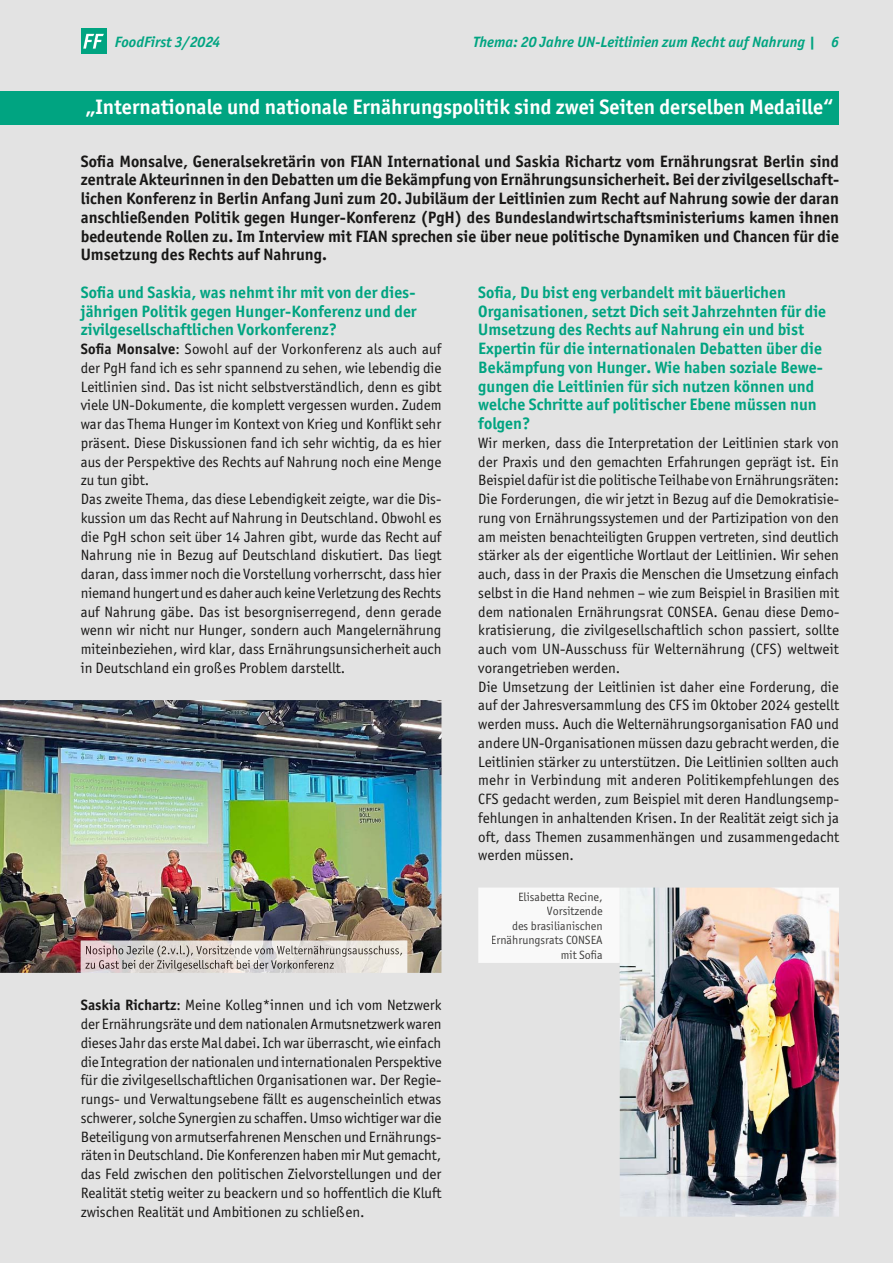
<style>
.page{position:relative;width:893px;height:1263px;background:#e3e3e3}
.page>*{position:absolute;margin:0;border:0;box-sizing:border-box;transform-origin:0 0}
.t1{font:700 21px "Officina Sans ITC";color:#fff}
.t2{font:700 16.5px/18.8px "Officina Sans ITC";color:#181716;text-align:justify}
.t3{font:700 16.5px/18.8px "Officina Sans ITC";color:#00a481;text-align:justify}
.t4{font:15px/18.8px "Officina Sans ITC Boo";color:#181716}
.t5{font:italic 700 15px "Officina Sans ITC";color:#00a481}
.t6{font:12px/14.4px "Officina Sans ITC Boo";color:#41403f;text-align:right}
.s1{font-family:"Officina Sans ITC";font-weight:700}
</style>
<div class="page">
<img style="left:620px;top:887px;width:219px;height:330px">
<img style="left:0;top:700px;width:441px;height:273px">
<div style="left:478px;top:888px;width:142px;height:75px;background:#f9f9f9"></div>
<div style="left:519px;top:892px;width:83px;height:10px;background:#f9f9f9"></div>
<div style="left:547px;top:907px;width:55px;height:9px;background:#f9f9f9"></div>
<div style="left:513px;top:921px;width:89px;height:9px;background:#f9f9f9"></div>
<div style="left:492px;top:935px;width:111px;height:12px;background:#f9f9f9"></div>
<div style="left:562px;top:950px;width:40px;height:9px;background:#f9f9f9"></div>
<img style="left:81px;top:941px;width:326px;height:32px">
<img style="left:86px;top:945px;width:316px;height:12px">
<img style="left:85px;top:959px;width:249px;height:13px">
<img style="left:85px;top:960px;width:249px;height:11px">
<div style="left:81px;top:28px;width:25px;height:26px;background:#00a481"></div>
<svg style="left:83px;top:34px;width:21px;height:15px"></svg>
<div style="left:0;top:91px;width:839px;height:34px;background:#00a481"></div>
<p class="t5" style="left:115px;top:33px;width:107px">FoodFirst 3/2024</p>
<p class="t5" style="left:473px;top:33px;width:367px">Thema: 20 Jahre UN-Leitlinien zum Recht auf Nahrung | 6</p>
<h1 class="t1" style="left:85px;top:94px;width:750px">„Internationale und nationale Ernährungspolitik sind zwei seiten derselben Medaille“</h1>
<p class="t2" style="left:81px;top:151px;width:760px">sofia Monsalve, generalsekretärin von FIAN International und saskia Richartz vom Ernährungsrat berlin sind zentrale Akteurinnen in den Debatten um die bekämpfung von Ernährungsunsicherheit. bei der zivilgesellschaft&shy;lichen Konferenz in berlin Anfang Juni zum 20. Jubiläum der Leitlinien zum Recht auf Nahrung sowie der daran anschließenden Politik gegen hunger-Konferenz (Pgh) des bundeslandwirtschaftsministeriums kamen ihnen bedeutende Rollen zu. Im Interview mit FIAN sprechen sie über neue politische Dynamiken und chancen für die umsetzung des Rechts auf Nahrung.</p>
<p class="t3" style="left:81px;top:283px;width:337px">sofia und saskia, was nehmt ihr mit von der dies&shy;jährigen Politik gegen hunger-Konferenz und der zivilgesellschaftlichen Vorkonferenz?</p>
<p class="t4" style="left:81px;top:339px;width:362px"><span class="s1">sofia Monsalve</span>: Sowohl auf der Vorkonferenz als auch auf der PgH fand ich es sehr spannend zu sehen, wie lebendig die Leitlinien sind. Das ist nicht selbstverständlich, denn es gibt viele UN-Dokumente, die komplett vergessen wurden. Zudem war das Thema Hunger im Kontext von Krieg und Konflikt sehr präsent. Diese Diskussionen fand ich sehr wichtig, da es hier aus der Perspektive des Rechts auf Nahrung noch eine Menge zu tun gibt.<br>Das zweite Thema, das diese Lebendigkeit zeigte, war die Dis&shy;kussion um das Recht auf Nahrung in Deutschland. Obwohl es die PgH schon seit über 14 Jahren gibt, wurde das Recht auf Nahrung nie in Bezug auf Deutschland diskutiert. Das liegt daran, dass immer noch die Vorstellung vorherrscht, dass hier niemand hungert und es daher auch keine Verletzung des Rechts auf Nahrung gäbe. Das ist besorgniserregend, denn gerade wenn wir nicht nur Hunger, sondern auch Mangelernährung miteinbeziehen, wird klar, dass Ernährungsunsicherheit auch in Deutschland ein großes Problem darstellt.</p>
<p class="t3" style="left:478px;top:283px;width:349px;text-align:left">sofia, Du bist eng verbandelt mit bäuerlichen Organisationen, setzt Dich seit Jahrzehnten für die umsetzung des Rechts auf Nahrung ein und bist Expertin für die internationalen Debatten über die bekämpfung von hunger. Wie haben soziale bewe&shy;gungen die Leitlinien für sich nutzen können und welche schritte auf politischer Ebene müssen nun folgen?</p>
<p class="t4" style="left:478px;top:433px;width:362px">Wir merken, dass die Interpretation der Leitlinien stark von der Praxis und den gemachten Erfahrungen geprägt ist. Ein Beispiel dafür ist die politische Teilhabe von Ernährungsräten:<br>Die Forderungen, die wir jetzt in Bezug auf die Demokratisie&shy;rung von Ernährungssystemen und der Partizipation von den am meisten benachteiligten Gruppen vertreten, sind deutlich stärker als der eigentliche Wortlaut der Leitlinien. Wir sehen auch, dass in der Praxis die Menschen die Umsetzung einfach selbst in die Hand nehmen – wie zum Beispiel in Brasilien mit dem nationalen Ernährungsrat CONSEA. Genau diese Demo&shy;kratisierung, die zivilgesellschaftlich schon passiert, sollte auch vom UN-Ausschuss für Welternährung (CFS) weltweit vorangetrieben werden.<br>Die Umsetzung der Leitlinien ist daher eine Forderung, die auf der Jahresversammlung des CFS im Oktober 2024 gestellt werden muss. Auch die Welternährungsorganisation FAO und andere UN-Organisationen müssen dazu gebracht werden, die Leitlinien stärker zu unterstützen. Die Leitlinien sollten auch mehr in Verbindung mit anderen Politikempfehlungen des CFS gedacht werden, zum Beispiel mit deren Handlungsemp&shy;fehlungen in anhaltenden Krisen. In der Realität zeigt sich ja oft, dass Themen zusammenhängen und zusammengedacht werden müssen.</p>
<p class="t4" style="left:81px;top:996px;width:362px;text-align:justify"><span class="s1">saskia Richartz</span>: Meine Kol le g*in nen und ich vom Netzwerk der Ernährungsräte und dem nationalen Armutsnetzwerk waren dieses Jahr das erste Mal dabei. Ich war überrascht, wie einfach die Integration der nationalen und internationalen Perspektive für die zivilgesellschaftlichen Organisationen war. Der Regie&shy;rungs- und Verwaltungsebene fällt es augenscheinlich etwas schwerer, solche Synergien zu schaffen. Umso wichtiger war die Beteiligung von armutserfahrenen Menschen und Ernährungs&shy;räten in Deutschland. Die Konferenzen haben mir Mut gemacht, das Feld zwischen den politischen Zielvorstellungen und der Realität stetig weiter zu beackern und so hoffentlich die Kluft zwischen Realität und Ambitionen zu schließen.</p>
<p class="t6" style="left:491px;top:890px;width:113px">Elisabetta Recine,<br>Vorsitzende<br>des brasilianischen<br>Ernährungsrats CONSEA mit Sofia</p>
</div>
